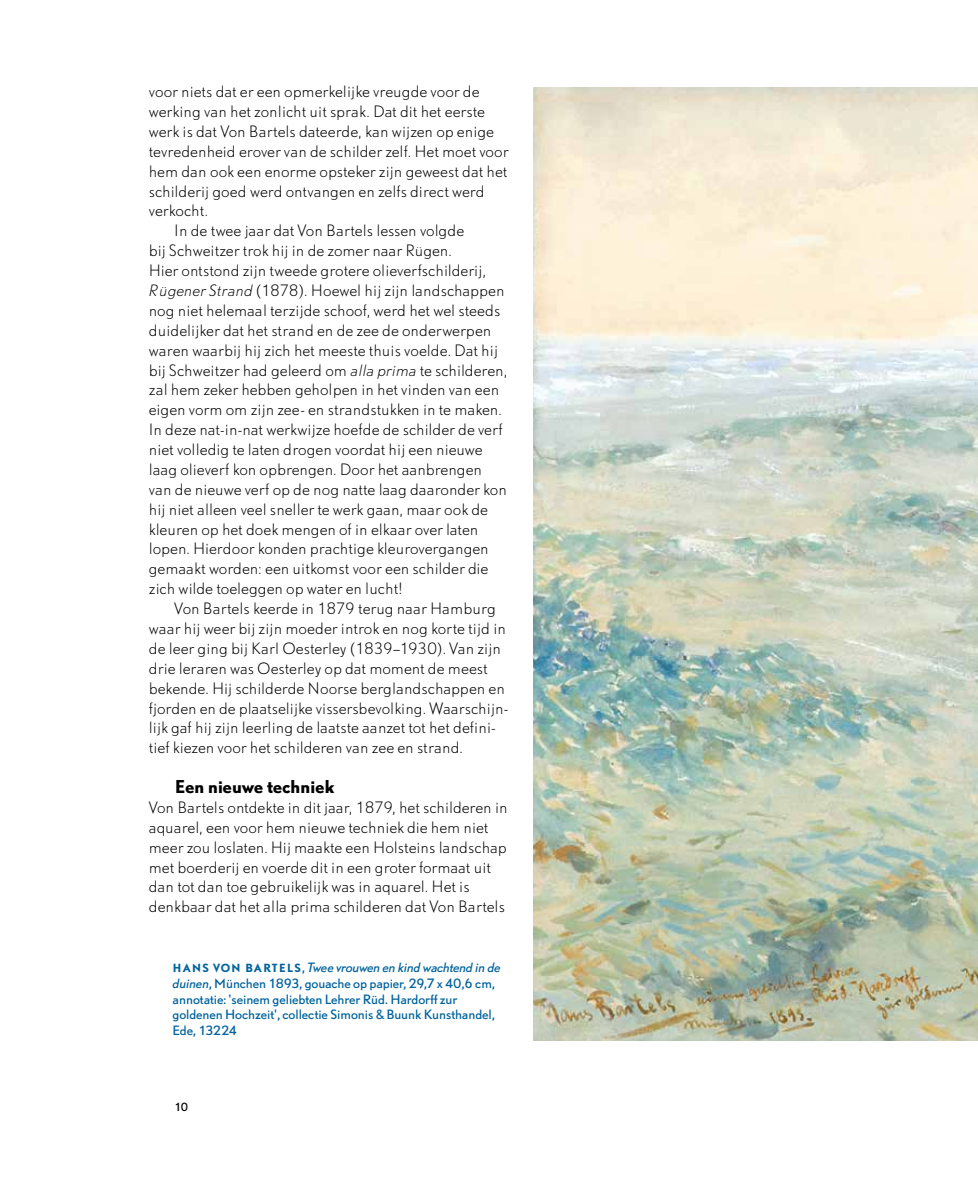
<style>
.page{position:relative;width:978px;height:1191px;background:#fff}
.page>*{position:absolute;margin:0;border:0;box-sizing:border-box;transform-origin:0 0}
.t1{font:700 16.5px "DTL Nobel T";color:#000}
.t2{font:300 14.7px/20px "DTL Nobel T";letter-spacing:-.005em;color:#000}
.t3{font:12px/15.8px "DTL Nobel T";letter-spacing:-.005em;color:#00639d}
.t4{font:10.5px "DTL Nobel T";color:#000}
.s1{font-style:italic}
.s2{font-weight:700;font-size:10.5px}
</style>
<div class="page">
<img style="left:533px;top:87px;width:445px;height:953px">
<p class="t2" style="left:149px;top:81px;width:332px">voor niets dat er een opmerkelijke vreugde voor de</p>
<p class="t2" style="left:149px;top:101px;width:338px">werking van het zonlicht uit sprak. Dat dit het eerste</p>
<p class="t2" style="left:149px;top:121px;width:347px">werk is dat Von Bartels dateerde, kan wijzen op enige</p>
<p class="t2" style="left:149px;top:141px;width:361px">tevredenheid erover van de schilder zelf. Het moet voor</p>
<p class="t2" style="left:149px;top:161px;width:360px">hem dan ook een enorme opsteker zijn geweest dat het</p>
<p class="t2" style="left:149px;top:181px;width:337px">schilderij goed werd ontvangen en zelfs direct werd</p>
<p class="t2" style="left:149px;top:201px;width:61px">verkocht.</p>
<p class="t2" style="left:174px;top:221px;width:291px">In de twee jaar dat Von Bartels lessen volgde</p>
<p class="t2" style="left:149px;top:240px;width:305px">bij Schweitzer trok hij in de zomer naar Rügen.</p>
<p class="t2" style="left:149px;top:260px;width:339px">Hier ontstond zijn tweede grotere olieverfschilderij,</p>
<p class="t2" style="left:149px;top:280px;width:357px"><span class="s1">Rügener Strand</span> (1878). Hoewel hij zijn landschappen</p>
<p class="t2" style="left:149px;top:300px;width:353px">nog niet helemaal terzijde schoof, werd het wel steeds</p>
<p class="t2" style="left:149px;top:320px;width:344px">duidelijker dat het strand en de zee de onderwerpen</p>
<p class="t2" style="left:149px;top:340px;width:351px">waren waarbij hij zich het meeste thuis voelde. Dat hij</p>
<p class="t2" style="left:149px;top:360px;width:360px">bij Schweitzer had geleerd om <span class="s1">alla prima</span> te schilderen,</p>
<p class="t2" style="left:149px;top:380px;width:352px">zal hem zeker hebben geholpen in het vinden van een</p>
<p class="t2" style="left:149px;top:399px;width:355px">eigen vorm om zijn zee- en strandstukken in te maken.</p>
<p class="t2" style="left:149px;top:419px;width:355px">In deze nat-in-nat werkwijze hoefde de schilder de verf</p>
<p class="t2" style="left:149px;top:439px;width:335px">niet volledig te laten drogen voordat hij een nieuwe</p>
<p class="t2" style="left:149px;top:459px;width:335px">laag olieverf kon opbrengen. Door het aanbrengen</p>
<p class="t2" style="left:149px;top:479px;width:360px">van de nieuwe verf op de nog natte laag daaronder kon</p>
<p class="t2" style="left:149px;top:499px;width:341px">hij niet alleen veel sneller te werk gaan, maar ook de</p>
<p class="t2" style="left:149px;top:519px;width:331px">kleuren op het doek mengen of in elkaar over laten</p>
<p class="t2" style="left:149px;top:539px;width:341px">lopen. Hierdoor konden prachtige kleurovergangen</p>
<p class="t2" style="left:149px;top:558px;width:341px">gemaakt worden: een uitkomst voor een schilder die</p>
<p class="t2" style="left:149px;top:578px;width:255px">zich wilde toeleggen op water en lucht!</p>
<p class="t2" style="left:174px;top:598px;width:323px">Von Bartels keerde in 1879 terug naar Hamburg</p>
<p class="t2" style="left:149px;top:618px;width:359px">waar hij weer bij zijn moeder introk en nog korte tijd in</p>
<p class="t2" style="left:149px;top:638px;width:354px">de leer ging bij Karl Oesterley (1839–1930). Van zijn</p>
<p class="t2" style="left:149px;top:658px;width:340px">drie leraren was Oesterley op dat moment de meest</p>
<p class="t2" style="left:149px;top:678px;width:358px">bekende. Hij schilderde Noorse berglandschappen en</p>
<p class="t2" style="left:149px;top:698px;width:360px">fjorden en de plaatselijke vissersbevolking. Waarschijn-</p>
<p class="t2" style="left:149px;top:717px;width:349px">lijk gaf hij zijn leerling de laatste aanzet tot het defini-</p>
<p class="t2" style="left:149px;top:737px;width:316px">tief kiezen voor het schilderen van zee en strand.</p>
<p class="t1" style="left:174px;top:775px;width:162px">Een nieuwe techniek</p>
<p class="t2" style="left:149px;top:797px;width:360px">Von Bartels ontdekte in dit jaar, 1879, het schilderen in aquarel, een voor hem nieuwe techniek die hem niet meer zou loslaten. Hij maakte een Holsteins landschap met boerderij en voerde dit in een groter formaat uit dan tot dan toe gebruikelijk was in aquarel. Het is denkbaar dat het alla prima schilderen dat Von Bartels</p>
<p class="t3" style="left:172px;top:959px;width:329px"><span class="s2">HANS VON BARTELS</span>, <span class="s1">Twee vrouwen en kind wachtend in de duinen</span>, München 1893, gouache op papier, 29,7 x 40,6 cm, annotatie: 'seinem geliebten Lehrer Rüd. Hardorff zur goldenen Hochzeit', collectie Simonis &amp; Buunk Kunsthandel, Ede, 13224</p>
<p class="t4" style="left:174px;top:1100px;width:15px">10</p>
</div>
